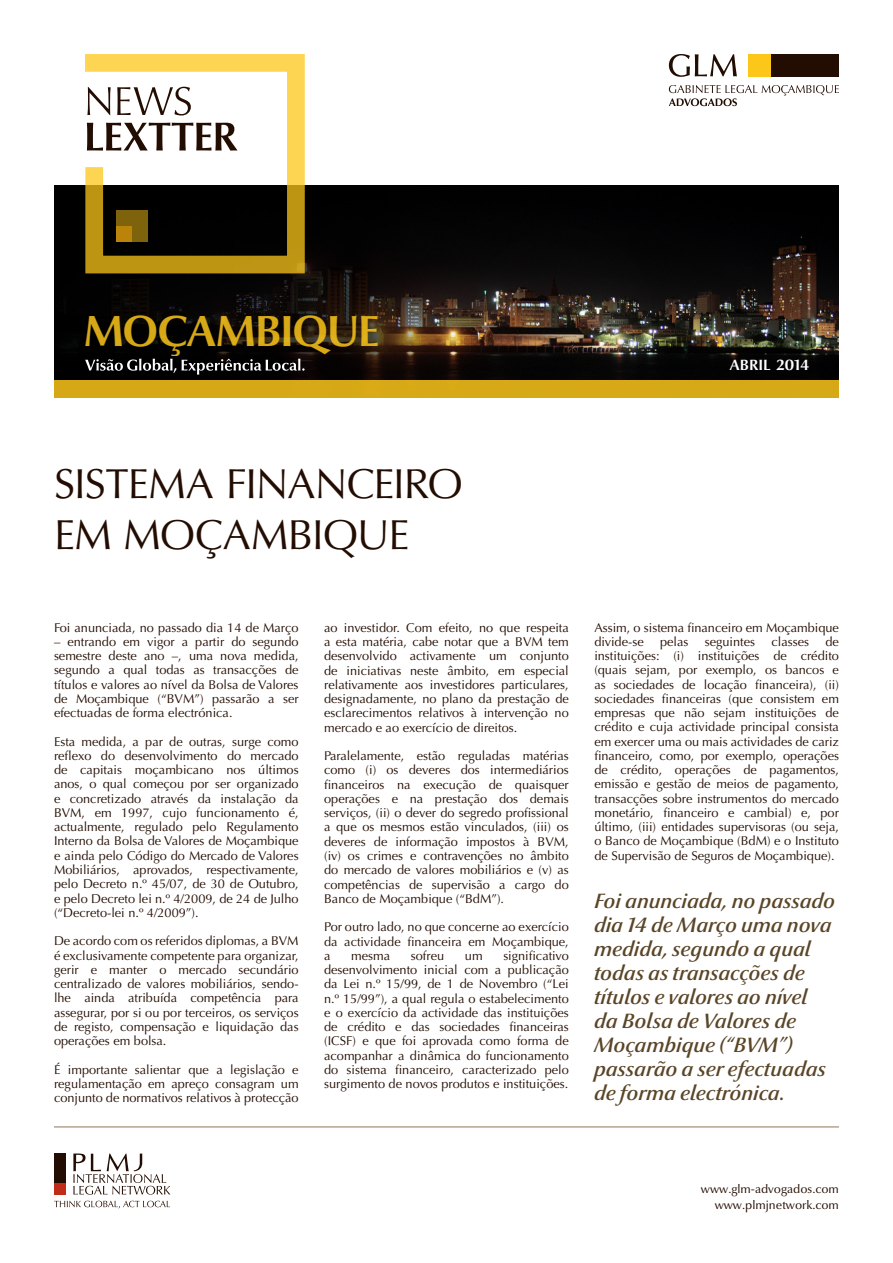
<style>
.page{position:relative;width:893px;height:1263px;background:#fff}
.page>*{position:absolute;margin:0;border:0;box-sizing:border-box;transform-origin:0 0}
.t1{font:700 43.95px "Optima Nova LT";letter-spacing:-.035em;color:#fdc71a}
.t2{font:42px "Optima";letter-spacing:-.02em;color:#230d02}
.t3{font:italic 600 21px/24px "Optima Nova LT";color:#5a4527}
.t4{font:700 15px "Optima Nova LT";color:#fff}
.Corpo{font:12.75px/14.2px "Optima";color:#230d02;text-align:justify}
.t5{font:12px "Optima Nova LT";color:#230d02}
</style>
<div class="page">
<img style="left:54px;top:185px;width:785px;height:196px">
<div style="left:770px;top:54px;width:69px;height:22px;background:#230d02"></div>
<div style="left:748px;top:54px;width:22px;height:22px;background:#fdc71a"></div>
<svg style="left:669px;top:54px;width:68px;height:23px"></svg>
<svg style="left:669px;top:85px;width:170px;height:21px"></svg>
<div style="left:54px;top:381px;width:785px;height:17px;background:#d6a916"></div>
<svg style="left:85px;top:359px;width:220px;height:16px;background:#3c3b3b"></svg>
<div style="left:54px;top:1183px;width:12px;height:11px;background:#c02d19"></div>
<div style="left:54px;top:1153px;width:12px;height:30px;background:#230d02"></div>
<svg style="left:73px;top:1153px;width:97px;height:41px"></svg>
<svg style="left:54px;top:1201px;width:116px;height:8px"></svg>
<hr style="left:54px;top:1126px;width:785px;height:2px;background:#b4a38e">
<svg style="left:84px;top:54px;width:222px;height:221px"></svg>
<div style="left:116px;top:226px;width:16px;height:15px;background:#bc8309"></div>
<h1 class="t1" style="left:83px;top:306px;width:298px">MOÇAMBIQUE</h1>
<p class="t4" style="left:730px;top:357px;width:81px">ABRIL 2014</p>
<p class="t2" style="left:54px;top:460px;width:410px">SISTEMA FINANCEIRO</p>
<p class="t2" style="left:54px;top:510px;width:357px">EM MOÇAMBIQUE</p>
<p class="Corpo" style="left:54px;top:620px;width:246px">Foi anunciada, no passado dia 14 de Março</p>
<p class="Corpo" style="left:54px;top:635px;width:246px">– entrando em vigor a partir do segundo semestre deste ano –, uma nova medida, segundo a qual todas as transacções de títulos e valores ao nível da Bolsa de Valores de Moçambique (“BVM”) passarão a ser efectuadas de forma electrónica.</p>
<p class="Corpo" style="left:54px;top:734px;width:246px">Esta medida, a par de outras, surge como reflexo do desenvolvimento do mercado de capitais moçambicano nos últimos anos, o qual começou por ser organizado e concretizado através da instalação da BVM, em 1997, cujo funcionamento é, actualmente, regulado pelo Regulamento Interno da Bolsa de Valores de Moçambique e ainda pelo Código do Mercado de Valores Mobiliários, aprovados, respectivamente, pelo Decreto n.º 45/07, de 30 de Outubro, e pelo Decreto lei n.º 4/2009, de 24 de Julho (“Decreto-lei n.º 4/2009”).</p>
<p class="Corpo" style="left:54px;top:934px;width:246px">De acordo com os referidos diplomas, a BVM é exclusivamente competente para organizar, gerir e manter o mercado secundário centralizado de valores mobiliários, sendo&shy;lhe ainda atribuída competência para assegurar, por si ou por terceiros, os serviços de registo, compensação e liquidação das operações em bolsa.</p>
<p class="Corpo" style="left:54px;top:1062px;width:246px">É importante salientar que a legislação e regulamentação em apreço consagram um conjunto de normativos relativos à protecção</p>
<p class="Corpo" style="left:324px;top:621px;width:246px">ao investidor. Com efeito, no que respeita a esta matéria, cabe notar que a BVM tem desenvolvido activamente um conjunto de iniciativas neste âmbito, em especial relativamente aos investidores particulares, designadamente, no plano da prestação de esclarecimentos relativos à intervenção no mercado e ao exercício de direitos.</p>
<p class="Corpo" style="left:324px;top:749px;width:246px">Paralelamente, estão reguladas matérias como (i) os deveres dos intermediários financeiros na execução de quaisquer operações e na prestação dos demais serviços, (ii) o dever do segredo profissional a que os mesmos estão vinculados, (iii) os deveres de informação impostos à BVM, (iv) os crimes e contravenções no âmbito do mercado de valores mobiliários e (v) as competências de supervisão a cargo do Banco de Moçambique (“BdM”).</p>
<p class="Corpo" style="left:324px;top:920px;width:246px">Por outro lado, no que concerne ao exercício da actividade financeira em Moçambique, a</p>
<p class="Corpo" style="left:324px;top:948px;width:246px;text-indent:179px">significativo desenvolvimento inicial com a publicação da Lei n.º 15/99, de 1 de Novembro (“Lei n.º 15/99”), a qual regula o estabelecimento e o exercício da actividade das instituições de crédito e das sociedades financeiras (ICSF) e que foi aprovada como forma de acompanhar a dinâmica do funcionamento do sistema financeiro, caracterizado pelo surgimento de novos produtos e instituições.</p>
<p class="Corpo" style="left:351px;top:948px;width:40px">mesma</p>
<p class="Corpo" style="left:411px;top:948px;width:35px">sofreu</p>
<p class="Corpo" style="left:465px;top:948px;width:19px">um</p>
<p class="Corpo" style="left:594px;top:620px;width:246px">Assim, o sistema financeiro em Moçambique divide-se</p>
<p class="Corpo" style="left:594px;top:635px;width:246px;text-indent:231px">de instituições: (i) instituições de crédito (quais sejam, por exemplo, os bancos e as sociedades de locação financeira), (ii) sociedades financeiras (que consistem em empresas que não sejam instituições de crédito e cuja actividade principal consista em exercer uma ou mais actividades de cariz financeiro, como, por exemplo, operações de crédito, operações de pagamentos, emissão e gestão de meios de pagamento, transacções sobre instrumentos do mercado monetário, financeiro e cambial) e, por último, (iii) entidades supervisoras (ou seja, o Banco de Moçambique (BdM) e o Instituto de Supervisão de Seguros de Moçambique).</p>
<p class="t3" style="left:594px;top:889px;width:243px">Foi anunciada, no passado dia 14 de Março uma nova medida, segundo a qual todas as transacções de títulos e valores ao nível da Bolsa de Valores de<br>Moçambique (“BVM”) passarão a ser efectuadas de forma electrónica.</p>
<p class="Corpo" style="left:660px;top:635px;width:30px">pelas</p>
<p class="Corpo" style="left:705px;top:635px;width:52px">seguintes</p>
<p class="Corpo" style="left:771px;top:635px;width:39px">classes</p>
<p class="t5" style="left:701px;top:1182px;width:140px">www.glm-advogados.com</p>
<p class="t5" style="left:715px;top:1198px;width:126px">www.plmjnetwork.com</p>
</div>
